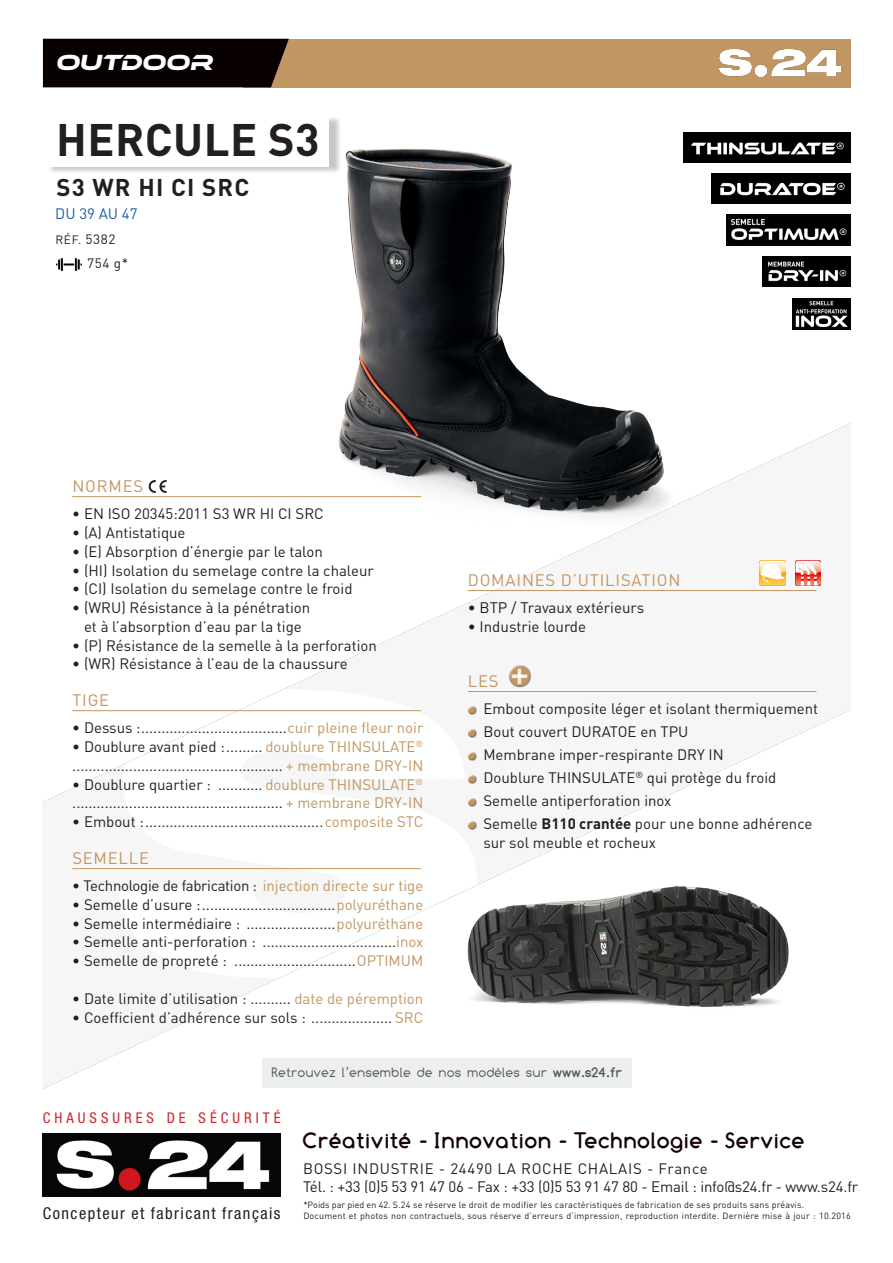
<style>
.page{position:relative;width:893px;height:1263px;background:#fff}
.page>*{position:absolute;margin:0;border:0;box-sizing:border-box;transform-origin:0 0}
.style_chaussure{font:700 45px "DIN Pro";letter-spacing:.01em;color:#231f20}
.t1{font:700 24px "DIN Pro";letter-spacing:.05em;color:#231f20}
.t2{font:italic 22.5px "Ethnocentric Rg";color:#fff}
.t3{font:700 21.9px "Comfortaa";letter-spacing:.06em;color:#160005}
.t4{font:16.5px "DIN Pro";letter-spacing:.05em;color:#c29663}
.t5{font:condensed 16.35px "Helvetica Neue LT Std";letter-spacing:.09em;color:#231f20}
.t6{font:15.15px "DIN Pro";color:#231f20}
.t7{font:15px/18.8px "DIN Pro";color:#231f20}
.t8{font:15px/17.9px "DIN Pro";letter-spacing:.03em;color:#231f20}
.t9{font:15px "DIN Pro";letter-spacing:-.02em;color:#231f20}
.t10{font:15px "DIN Pro";color:#1c5cab}
.t11{font:condensed 14.85px "Helvetica Neue LT Std";letter-spacing:.27em;color:#d1232a}
.t12{font:13.5px "Comfortaa";letter-spacing:.02em;color:#555a60}
.t13{font:13.5px "DIN Pro";color:#231f20}
.t14{font:12px "DIN Pro";color:#231f20}
.t15{font:9px "DIN Pro";letter-spacing:.02em;color:#231f20}
.s1{font-size:13.5px}
.s2{color:#c29663}
.s3{font-weight:700}
</style>
<div class="page">
<img style="left:43px;top:423px;width:808px;height:665px">
<div style="left:47px;top:116px;width:295px;height:59px;background:#231f20;opacity:.25"></div>
<div style="left:43px;top:116px;width:286px;height:50px;background:#fff"></div>
<div style="left:243px;top:39px;width:608px;height:48px;background:#c29663"></div>
<div style="left:43px;top:39px;width:246px;height:48px;background:#090002"></div>
<img style="left:719px;top:49px;width:122px;height:28px">
<img style="left:727px;top:215px;width:124px;height:30px">
<img style="left:57px;top:258px;width:25px;height:12px">
<img style="left:42px;top:1134px;width:239px;height:62px">
<img style="left:711px;top:173px;width:140px;height:31px">
<hr style="left:72px;top:496px;width:349px;height:1px;background:#c29663">
<hr style="left:72px;top:710px;width:349px;height:1px;background:#c29663">
<hr style="left:72px;top:868px;width:349px;height:1px;background:#c29663">
<svg style="left:149px;top:480px;width:18px;height:12px"></svg>
<hr style="left:468px;top:590px;width:348px;height:1px;background:#c29663">
<hr style="left:468px;top:691px;width:348px;height:1px;background:#c29663">
<img style="left:760px;top:560px;width:25px;height:26px">
<img style="left:795px;top:560px;width:26px;height:26px">
<svg style="left:508px;top:664px;width:24px;height:2px"></svg>
<div style="left:508px;top:666px;width:24px;height:22px;background:#231f20;opacity:.75"></div>
<svg style="left:512px;top:668px;width:15px;height:16px"></svg>
<div style="left:467px;top:705px;width:10px;height:8px;background:#f6f6f6"></div>
<div style="left:467px;top:706px;width:11px;height:10px;background:#231f20;opacity:.75"></div>
<div style="left:467px;top:728px;width:10px;height:8px;background:#f6f6f6"></div>
<div style="left:467px;top:729px;width:11px;height:10px;background:#231f20;opacity:.75"></div>
<div style="left:467px;top:751px;width:10px;height:8px;background:#f6f6f6"></div>
<div style="left:467px;top:752px;width:11px;height:10px;background:#231f20;opacity:.75"></div>
<div style="left:467px;top:774px;width:10px;height:8px;background:#f6f6f6"></div>
<div style="left:467px;top:775px;width:11px;height:10px;background:#231f20;opacity:.75"></div>
<div style="left:467px;top:797px;width:10px;height:8px;background:#f6f6f6"></div>
<div style="left:467px;top:798px;width:11px;height:10px;background:#231f20;opacity:.75"></div>
<div style="left:467px;top:820px;width:10px;height:8px;background:#f6f6f6"></div>
<div style="left:467px;top:821px;width:11px;height:10px;background:#231f20;opacity:.75"></div>
<img style="left:268px;top:116px;width:442px;height:426px">
<img style="left:456px;top:875px;width:340px;height:142px">
<img style="left:763px;top:256px;width:87px;height:31px">
<img style="left:792px;top:298px;width:59px;height:31px">
<img style="left:683px;top:132px;width:168px;height:31px">
<p class="t2" style="left:55px;top:48px;width:159px">OUTDOOR</p>
<p class="style_chaussure" style="left:56px;top:109px;width:265px">HERCULE S3</p>
<p class="t1" style="left:57px;top:171px;width:194px">S3 WR HI CI SRC</p>
<p class="t14" style="left:55px;top:231px;width:62px">RÉF. <span class="s1">5382</span></p>
<p class="t13" style="left:87px;top:254px;width:42px">754 g*</p>
<p class="t10" style="left:55px;top:204px;width:84px">DU 39 AU 47</p>
<p class="t4" style="left:72px;top:475px;width:72px">NORMES</p>
<p class="t7" style="left:72px;top:504px;width:253px">• EN ISO 20345:2011 S3 WR HI CI SRC</p>
<p class="t7" style="left:72px;top:523px;width:115px">• (A) Antistatique</p>
<p class="t7" style="left:72px;top:541px;width:252px">• (E) Absorption d’énergie par le talon</p>
<p class="t7" style="left:72px;top:560px;width:303px">• (HI) Isolation du semelage contre la chaleur</p>
<p class="t7" style="left:72px;top:579px;width:282px">• (CI) Isolation du semelage contre le froid</p>
<p class="t7" style="left:72px;top:598px;width:239px;text-align:center">• (WRU) Résistance à la pénétration et à l’absorption d’eau par la tige</p>
<p class="t7" style="left:72px;top:635px;width:306px">• (P) Résistance de la semelle à la perforation</p>
<p class="t7" style="left:72px;top:654px;width:277px">• (WR) Résistance à l’eau de la chaussure</p>
<p class="t4" style="left:72px;top:689px;width:38px">TIGE</p>
<p class="t7" style="left:72px;top:718px;width:353px">• Dessus :....................................<span class="s2">cuir pleine fleur noir</span></p>
<p class="t7" style="left:72px;top:737px;width:353px">• Doublure avant pied :......... <span class="s2">doublure THINSULATE</span><sup>® </sup>.................................................... <span class="s2">+ membrane DRY-IN</span></p>
<p class="t7" style="left:72px;top:774px;width:353px">• Doublure quartier : ........... <span class="s2">doublure THINSULATE</span><sup>® </sup>.................................................... <span class="s2">+ membrane DRY-IN</span></p>
<p class="t7" style="left:72px;top:812px;width:352px">• Embout :............................................<span class="s2">composite STC</span></p>
<p class="t4" style="left:72px;top:847px;width:78px">SEMELLE</p>
<p class="t9" style="left:72px;top:876px;width:353px">• Technologie de fabrication : <span class="s2">injection directe sur tige</span></p>
<p class="t7" style="left:72px;top:894px;width:353px">• Semelle d’usure :.................................<span class="s2">polyuréthane</span></p>
<p class="t7" style="left:72px;top:913px;width:353px">• Semelle intermédiaire : ......................<span class="s2">polyuréthane</span></p>
<p class="t7" style="left:72px;top:932px;width:353px">• Semelle anti-perforation : .................................<span class="s2">inox</span></p>
<p class="t7" style="left:72px;top:951px;width:353px">• Semelle de propreté : ..............................<span class="s2">OPTIMUM</span></p>
<p class="t7" style="left:72px;top:988px;width:353px">• Date limite d’utilisation : .......... <span class="s2">date de péremption</span></p>
<p class="t7" style="left:72px;top:1007px;width:353px">• Coefficient d’adhérence sur sols : .................... <span class="s2">SRC</span></p>
<p class="t4" style="left:468px;top:569px;width:214px">DOMAINES D’UTILISATION</p>
<p class="t6" style="left:468px;top:597px;width:178px">• BTP / Travaux extérieurs</p>
<p class="t6" style="left:468px;top:616px;width:120px">• Industrie lourde</p>
<p class="t4" style="left:468px;top:670px;width:32px">LES</p>
<p class="t7" style="left:483px;top:699px;width:336px">Embout composite léger et isolant thermiquement</p>
<p class="t7" style="left:483px;top:722px;width:207px">Bout couvert DURATOE en TPU</p>
<p class="t7" style="left:483px;top:745px;width:242px">Membrane imper-respirante DRY IN</p>
<p class="t7" style="left:483px;top:768px;width:294px">Doublure THINSULATE<sup>®</sup> qui protège du froid</p>
<p class="t7" style="left:483px;top:791px;width:190px">Semelle antiperforation inox</p>
<p class="t7" style="left:483px;top:814px;width:331px">Semelle <span class="s3">B110 crantée</span> pour une bonne adhérence sur sol meuble et rocheux</p>
<p class="t12" style="left:272px;top:1065px;width:352px">Retrouvez l’ensemble de nos modèles sur <span class="s3">www.s24.fr</span></p>
<p class="t11" style="left:43px;top:1109px;width:239px">CHAUSSURES DE SÉCURITÉ</p>
<p class="t5" style="left:43px;top:1203px;width:239px">Concepteur et fabricant français</p>
<p class="t3" style="left:303px;top:1128px;width:503px">Créativité - Innovation - Technologie - Service</p>
<p class="t8" style="left:303px;top:1159px;width:557px">BOSSI INDUSTRIE - 24490 LA ROCHE CHALAIS - France<br>Tél. : +33 (0)5 53 91 47 06 - Fax : +33 (0)5 53 91 47 80 - Email : info@s24.fr - www.s24.fr</p>
<p class="t15" style="left:303px;top:1198px;width:502px">*Poids par pied en 42. S.24 se réserve le droit de modifier les caractéristiques de fabrication de ses produits sans préavis.</p>
<p class="t15" style="left:303px;top:1209px;width:549px">Document et photos non contractuels, sous réserve d’erreurs d’impression, reproduction interdite. Dernière mise à jour : 10.2016</p>
</div>
